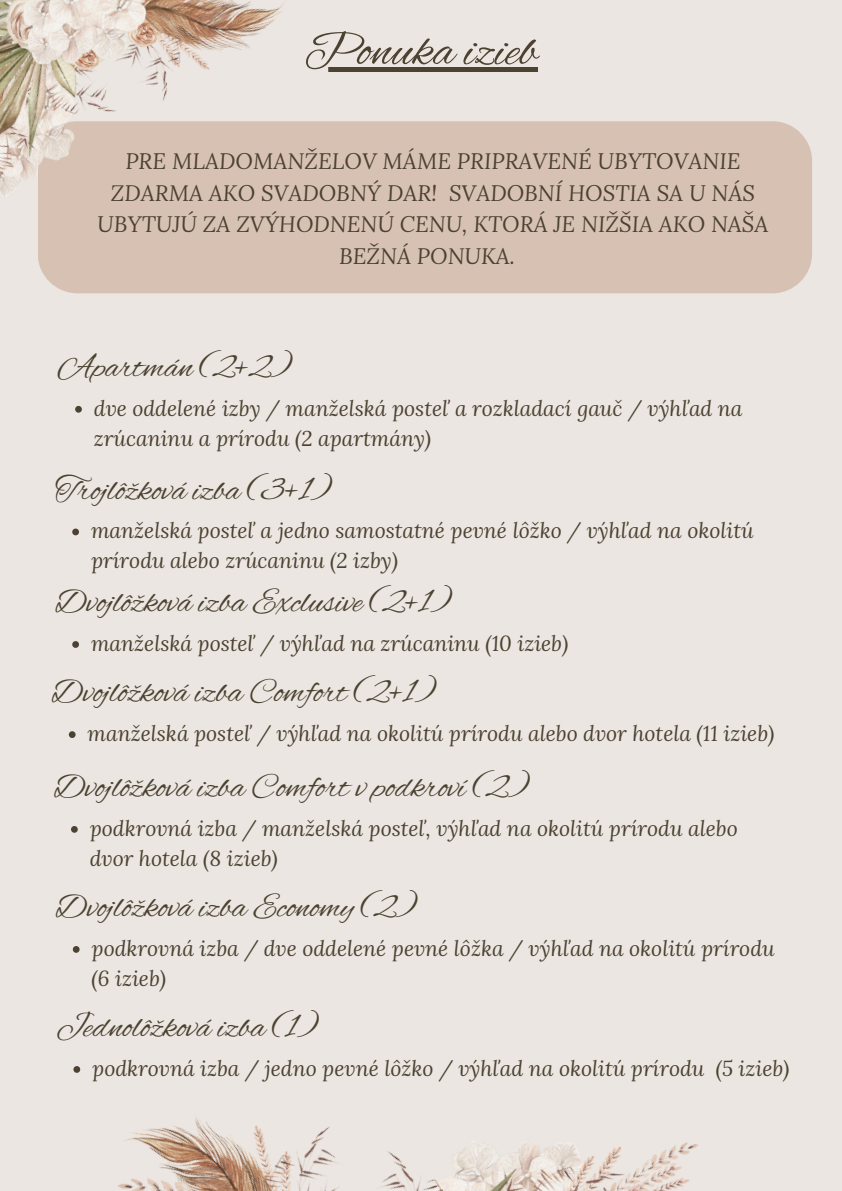
<style>
.page{position:relative;width:842px;height:1191px;background:#fff}
.page>*{position:absolute;margin:0;border:0;box-sizing:border-box;transform-origin:0 0}
.t1{font:50.6px "Alex Brush";color:#4c4231}
.t2{font:34.2px "Alex Brush";color:#4c4231}
.t3{font:italic 22.2px/31.5px "Lora";color:#4c4231;text-align:center}
.t4{font:italic 21.2px/30px "Lora";color:#4c4231}
</style>
<div class="page">
<div style="left:0;top:0;width:842px;height:1190px;background:#ebe6e2"></div>
<img style="left:72px;top:948px;width:626px;height:242px">
<div style="left:38px;top:121px;width:774px;height:172px;background:#d7c1b3;border-radius:40px"></div>
<img style="left:0;top:0;width:302px;height:294px">
<svg style="left:72px;top:528px;width:7px;height:7px"></svg>
<svg style="left:72px;top:641px;width:7px;height:6px"></svg>
<svg style="left:69px;top:731px;width:7px;height:7px"></svg>
<svg style="left:73px;top:946px;width:7px;height:6px"></svg>
<svg style="left:73px;top:1065px;width:7px;height:7px"></svg>
<svg style="left:75px;top:406px;width:7px;height:6px"></svg>
<svg style="left:71px;top:826px;width:7px;height:6px"></svg>
<hr style="left:304px;top:67px;width:234px;height:4px;background:#4c4231">
<h2 class="t1" style="left:304px;top:22px;width:236px">Ponuka izieb</h2>
<p class="t3" style="left:97px;top:145px;width:673px">PRE MLADOMANŽELOV MÁME PRIPRAVENÉ UBYTOVANIE ZDARMA AKO SVADOBNÝ DAR! SVADOBNÍ HOSTIA SA U NÁS UBYTUJÚ ZA ZVÝHODNENÚ CENU, KTORÁ JE NIŽŠIA AKO NAŠA BEŽNÁ PONUKA.</p>
<p class="t2" style="left:58px;top:347px;width:236px">Apartmán (2+2)</p>
<h2 class="t4" style="left:94px;top:392px;width:650px">dve oddelené izby / manželská posteľ a rozkladací gauč / výhľad na zrúcaninu a prírodu (2 apartmány)</h2>
<p class="t2" style="left:55px;top:470px;width:279px">Trojlôžková izba (3+1)</p>
<h1 class="t4" style="left:91px;top:515px;width:664px">manželská posteľ a jedno samostatné pevné lôžko / výhľad na okolitú prírodu alebo zrúcaninu (2 izby)</h1>
<h3 class="t2" style="left:55px;top:582px;width:399px">Dvojlôžková izba Exclusive (2+1)</h3>
<h2 class="t4" style="left:91px;top:627px;width:479px">manželská posteľ / výhľad na zrúcaninu (10 izieb)</h2>
<p class="t2" style="left:52px;top:673px;width:387px">Dvojlôžková izba Comfort (2+1)</p>
<h2 class="t4" style="left:88px;top:717px;width:688px">manželská posteľ / výhľad na okolitú prírodu alebo dvor hotela (11 izieb)</h2>
<p class="t2" style="left:54px;top:767px;width:478px">Dvojlôžková izba Comfort v podkroví (2)</p>
<p class="t4" style="left:90px;top:812px;width:649px">podkrovná izba / manželská posteľ, výhľad na okolitú prírodu alebo dvor hotela (8 izieb)</p>
<p class="t2" style="left:56px;top:887px;width:364px">Dvojlôžková izba Economy (2)</p>
<h2 class="t4" style="left:92px;top:932px;width:685px">podkrovná izba / dve oddelené pevné lôžka / výhľad na okolitú prírodu (6 izieb)</h2>
<p class="t2" style="left:56px;top:1007px;width:264px">Jednolôžková izba (1)</p>
<h2 class="t4" style="left:92px;top:1052px;width:699px">podkrovná izba / jedno pevné lôžko / výhľad na okolitú prírodu (5 izieb)</h2>
</div>
